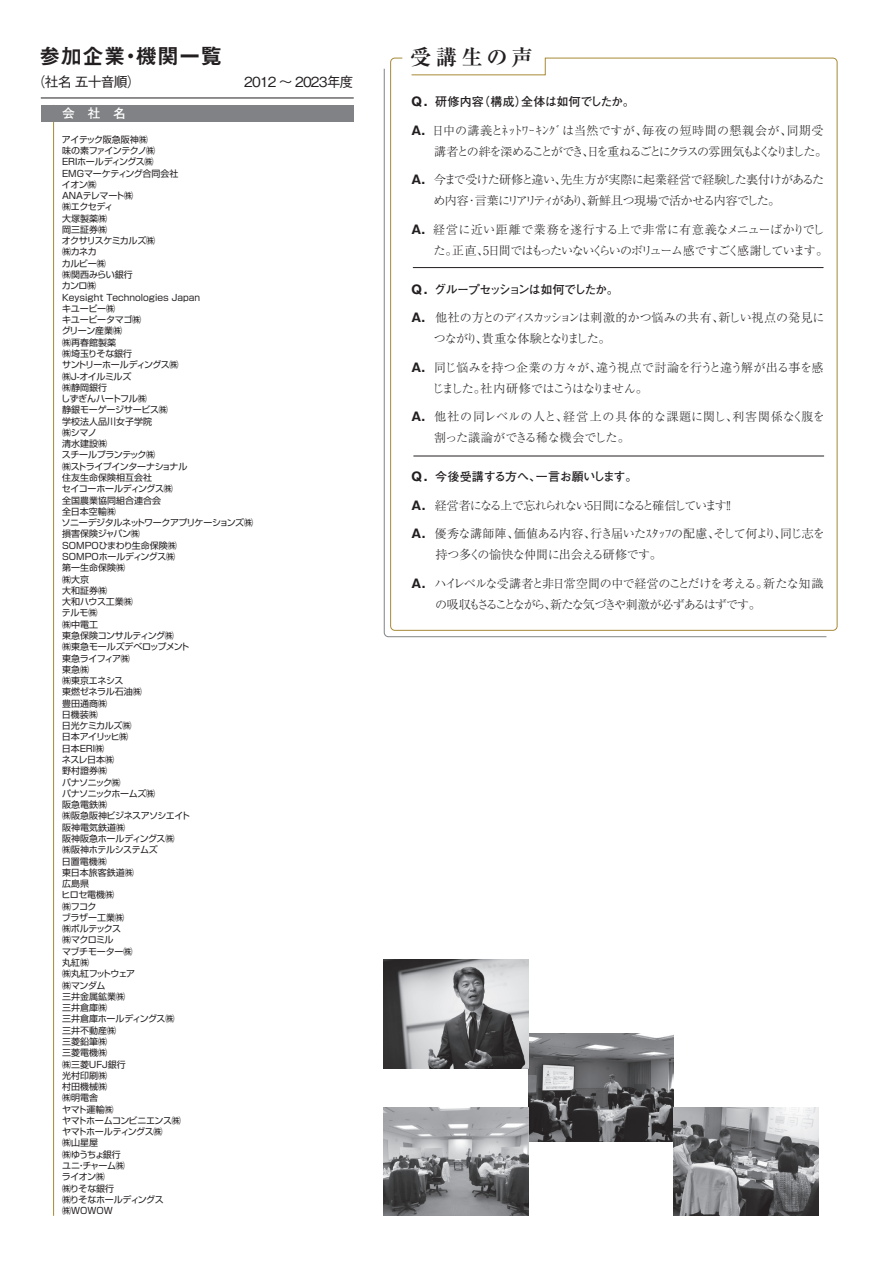
<style>
.page{position:relative;width:893px;height:1263px;background:#fff}
.page>*{position:absolute;margin:0;border:0;box-sizing:border-box;transform-origin:0 0}
.t1{font:21.3px "Midashi Go Pro MB31";letter-spacing:.02em;color:#231f20}
.t2{font:700 21.3px "Ryumin Pro";letter-spacing:.19em;color:#231f20}
.t3{font:500 13.8px "Gothic BBB Pro";letter-spacing:-.06em;color:#231f20}
.t4{font:700 12.75px "Futo Go B101 Pro";color:#fff}
.t5{font:300 12px/21px "Ryumin Pro";letter-spacing:-.05em;color:#231f20}
.t6{font:300 12px/21px "Ryumin Pro";letter-spacing:-.025em;color:#231f20;text-align:right}
.t7{font:300 12px/21px "Ryumin Pro";letter-spacing:-.075em;color:#231f20}
.t8{font:300 12px/21px "Ryumin Pro";letter-spacing:-.03em;color:#231f20}
.t9{font:300 12px/21px "Ryumin Pro";letter-spacing:.005em;color:#231f20}
.t10{font:300 12px "Ryumin Pro";letter-spacing:-.12em;color:#231f20}
.t11{font:700 12px "Futo Go B101 Pro";letter-spacing:-.005em;color:#231f20}
.t12{font:700 12px "Futo Go B101 Pro";letter-spacing:-.015em;color:#231f20}
.t13{font:700 12px "Futo Go B101 Pro";letter-spacing:-.1em;color:#231f20}
.t14{font:9px/11.2px "Shin Go Pro";letter-spacing:-.03em;color:#231f20}
.s1{font-family:"Gothic MB101 Pro"}
.s2{font-family:"Gothic MB101 Pro";font-weight:700}
</style>
<div class="page">
<hr style="left:41px;top:98px;width:313px;height:1px;background:#231f20">
<hr style="left:53px;top:105px;width:1px;height:1111px;background:#a78a37">
<div style="left:41px;top:105px;width:313px;height:16px;background:#808285"></div>
<img style="left:528px;top:1034px;width:145px;height:107px">
<img style="left:384px;top:960px;width:144px;height:108px">
<img style="left:384px;top:1108px;width:145px;height:108px">
<img style="left:673px;top:1108px;width:145px;height:108px">
<svg style="left:383px;top:68px;width:444px;height:569px"></svg>
<svg style="left:390px;top:57px;width:448px;height:574px"></svg>
<h1 class="t1" style="left:39px;top:39px;width:184px">参加企業・機関一覧</h1>
<h2 class="t3" style="left:32px;top:70px;width:110px">（社名 五十音順）</h2>
<h2 class="t3" style="left:163px;top:70px;width:192px">　　　　　　 2012 ～ 2023年度</h2>
<h3 class="t4" style="left:62px;top:103px;width:65px">会　社　名</h3>
<p class="t14" style="left:61px;top:133px;width:193px">アイテック阪急阪神㈱<br>味の素ファインテクノ㈱<br>ERIホールディングス㈱<br>EMGマーケティング合同会社<br>イオン㈱<br>ANAテレマート㈱<br>㈱エクセディ<br>大塚製薬㈱<br>岡三証券㈱<br>オクサリスケミカルズ㈱<br>㈱カネカ<br>カルビー㈱<br>㈱関西みらい銀行<br>カンロ㈱<br>Keysight Technologies Japan<br>キユーピー㈱<br>キユーピータマゴ㈱<br>グリーン産業㈱<br>㈱再春館製薬<br>㈱埼玉りそな銀行<br>サントリーホールディングス㈱<br>㈱J-オイルミルズ<br>㈱静岡銀行<br>しずぎんハートフル㈱<br>静銀モーゲージサービス㈱<br>学校法人品川女子学院<br>㈱シマノ<br>清水建設㈱<br>スチールプランテック㈱<br>㈱ストライプインターナショナル<br>住友生命保険相互会社<br>セイコーホールディングス㈱<br>全国農業協同組合連合会<br>全日本空輸㈱<br>ソニーデジタルネットワークアプリケーションズ㈱損害保険ジャパン㈱<br>SOMPOひまわり生命保険㈱<br>SOMPOホールディングス㈱<br>第一生命保険㈱<br>㈱大京<br>大和証券㈱<br>大和ハウス工業㈱<br>テルモ㈱<br>㈱中電工<br>東急保険コンサルティング㈱<br>㈱東急モールズデベロップメント<br>東急ライフィア㈱<br>東急㈱<br>㈱東京エネシス<br>東燃ゼネラル石油㈱<br>豊田通商㈱<br>日機装㈱<br>日光ケミカルズ㈱<br>日本アイリッヒ㈱<br>日本ＥＲＩ㈱<br>ネスレ日本㈱<br>野村證券㈱<br>パナソニック㈱<br>パナソニックホームズ㈱<br>阪急電鉄㈱<br>㈱阪急阪神ビジネスアソシエイト<br>阪神電気鉄道㈱<br>阪神阪急ホールディングス㈱<br>㈱阪神ホテルシステムズ<br>日置電機㈱<br>東日本旅客鉄道㈱<br>広島県<br>ヒロセ電機㈱<br>㈱フコク<br>ブラザー工業㈱<br>㈱ボルテックス<br>㈱マクロミル<br>マブチモーター㈱<br>丸紅㈱<br>㈱丸紅フットウェア<br>㈱マンダム<br>三井金属鉱業㈱<br>三井倉庫㈱<br>三井倉庫ホールディングス㈱<br>三井不動産㈱<br>三菱鉛筆㈱<br>三菱電機㈱<br>㈱三菱ＵＦＪ銀行<br>光村印刷㈱<br>村田機械㈱<br>㈱明電舎<br>ヤマト運輸㈱<br>ヤマトホームコンビニエンス㈱<br>ヤマトホールティングス㈱<br>㈱山星屋<br>㈱ゆうちょ銀行<br>ユニ・チャーム㈱<br>ライオン㈱<br>㈱りそな銀行<br>㈱りそなホールディングス<br>㈱WOWOW</p>
<h1 class="t2" style="left:410px;top:40px;width:124px">受講生の声</h1>
<h3 class="t11" style="left:412px;top:92px;width:225px"><span class="s1">Q.</span> 研修内容（構成）全体は如何でしたか。</h3>
<h3 class="t6" style="left:412px;top:119px;width:413px"><span class="s2">A.</span> 日中の講義とﾈｯﾄﾜｰｷﾝｸﾞは当然ですが､毎夜の短時間の懇親会が､同期受講者との絆を深めることができ､日を重ねるごとにクラスの雰囲気もよくなりました｡</h3>
<h3 class="t5" style="left:433px;top:168px;width:392px;text-indent:-22px"><span class="s2">A.</span> 今まで受けた研修と違い、先生方が実際に起業経営で経験した裏付けがあるため内容･言葉にリアリティがあり､新鮮且つ現場で活かせる内容でした｡</h3>
<h3 class="t5" style="left:412px;top:218px;width:414px;text-align:right"><span class="s2">A.</span> 経営に近い距離で業務を遂行する上で非常に有意義なメニューばかりでした｡正直､5日間ではもったいないくらいのボリューム感ですごく感謝しています｡</h3>
<h3 class="t13" style="left:412px;top:279px;width:209px"><span class="s1">Q .</span> グループセッションは如何でしたか。</h3>
<h3 class="t5" style="left:434px;top:306px;width:392px;text-indent:-22px"><span class="s2">A.</span> 他社の方とのディスカッションは刺激的かつ悩みの共有、新しい視点の発見につながり、貴重な体験となりました。</h3>
<h3 class="t5" style="left:432px;top:356px;width:393px;text-indent:-20px"><span class="s2">A.</span> 同じ悩みを持つ企業の方々が、違う視点で討論を行うと違う解が出る事を感じました。社内研修ではこうはなりません。</h3>
<h3 class="t9" style="left:434px;top:405px;width:392px;text-indent:-22px"><span class="s2">A.</span> 他社の同レベルの人と､経営上の具体的な課題に関し､利害関係なく腹を割った議論ができる稀な機会でした。</h3>
<h3 class="t12" style="left:412px;top:467px;width:227px"><span class="s1">Q .</span> 今後受講する方へ、一言お願いします。</h3>
<h3 class="t10" style="left:412px;top:496px;width:321px"><span class="s2">A.</span> 経営者になる上で忘れられない5日間になると確信しています!!</h3>
<h3 class="t8" style="left:436px;top:522px;width:391px;text-indent:-24px"><span class="s2">A.</span> 優秀な講師陣､価値ある内容､行き届いたｽﾀｯﾌの配慮､そして何より､同じ志を持つ多くの愉快な仲間に出会える研修です｡</h3>
<h3 class="t7" style="left:435px;top:572px;width:390px;text-indent:-24px"><span class="s2">A.</span> ハイレベルな受講者と非日常空間の中で経営のことだけを考える｡新たな知識の吸収もさることながら､新たな気づきや刺激が必ずあるはずです｡</h3>
</div>
